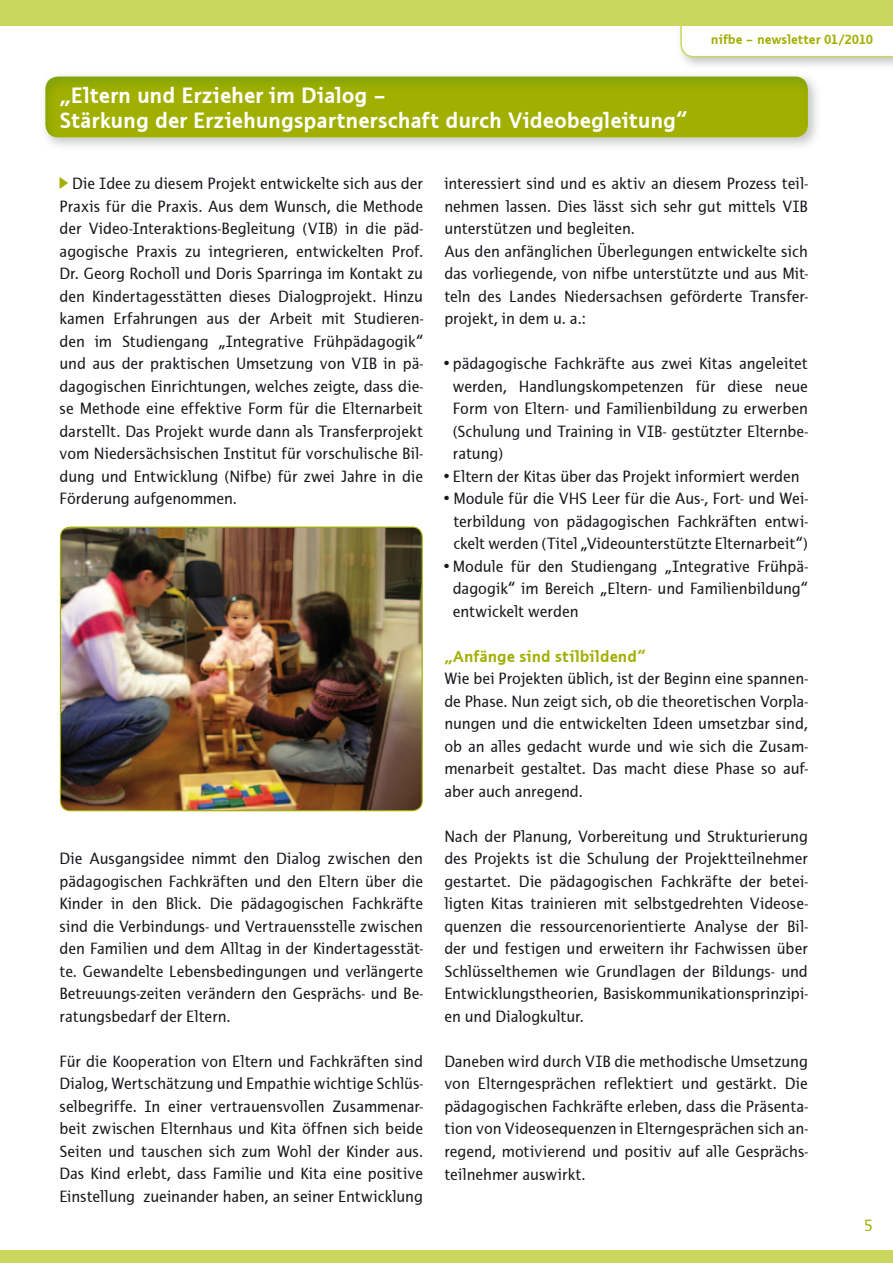
<style>
.page{position:relative;width:893px;height:1263px;background:#fff}
.page>*{position:absolute;margin:0;border:0;box-sizing:border-box;transform-origin:0 0}
.t1{font:700 22.5px/25.5px "Thordis Sans EF";letter-spacing:-.005em;color:#fff}
.t2{font:16.5px/22.5px "Thordis Sans EF";color:#1a171c;text-align:justify}
.t3{font:700 16.5px "Thordis Sans EF";letter-spacing:.005em;color:#a1af00}
.t4{font:16.5px "Thordis Sans EF";color:#a1af00}
.t5{font:700 13.5px "Thordis Sans EF";color:#a1af00}
</style>
<div class="page">
<svg style="left:680px;top:26px;width:213px;height:31px"></svg>
<div style="left:0;top:0;width:893px;height:26px;background:#cad75c"></div>
<img style="left:45px;top:77px;width:763px;height:60px">
<svg style="left:60px;top:177px;width:8px;height:12px"></svg>
<div style="left:0;top:1250px;width:893px;height:13px;background:#cad75c"></div>
<img style="left:60px;top:526px;width:363px;height:285px">
<h1 class="t1" style="left:60px;top:83px;width:629px">„Eltern und Erzieher im Dialog –<br>Stärkung der Erziehungspartnerschaft durch Videobegleitung“</h1>
<p class="t5" style="left:711px;top:32px;width:164px">nifbe – newsletter 01/2010</p>
<p class="t2" style="left:60px;top:172px;width:365px;text-indent:13px">Die Idee zu diesem Projekt entwickelte sich aus der Praxis für die Praxis. Aus dem Wunsch, die Methode der Video-Interaktions-Begleitung (VIB) in die päd&shy;agogische Praxis zu integrieren, entwickelten Prof.<br>Dr. Georg Rocholl und Doris Sparringa im Kontakt zu den Kindertagesstätten dieses Dialogprojekt. Hinzu kamen Erfahrungen aus der Arbeit mit Studieren&shy;den im Studiengang „Integrative Frühpädagogik“ und aus der praktischen Umsetzung von VIB in pä&shy;dagogischen Einrichtungen, welches zeigte, dass die&shy;se Methode eine effektive Form für die Elternarbeit darstellt. Das Projekt wurde dann als Transferprojekt vom Niedersächsischen Institut für vorschulische Bil&shy;dung und Entwicklung (Nifbe) für zwei Jahre in die Förderung aufgenommen.</p>
<p class="t2" style="left:60px;top:847px;width:365px">Die Ausgangsidee nimmt den Dialog zwischen den pädagogischen Fachkräften und den Eltern über die Kinder in den Blick. Die pädagogischen Fachkräfte sind die Verbindungs- und Vertrauensstelle zwischen den Familien und dem Alltag in der Kindertagesstät&shy;te. Gewandelte Lebensbedingungen und verlängerte Betreuungs-zeiten verändern den Gesprächs- und Be&shy;ratungsbedarf der Eltern.</p>
<p class="t2" style="left:60px;top:1050px;width:365px">Für die Kooperation von Eltern und Fachkräften sind Dialog, Wertschätzung und Empathie wichtige Schlüs&shy;selbegriffe. In einer vertrauensvollen Zusammenar&shy;beit zwischen Elternhaus und Kita öffnen sich beide Seiten und tauschen sich zum Wohl der Kinder aus.<br>Das Kind erlebt, dass Familie und Kita eine positive Einstellung zueinander haben, an seiner Entwicklung</p>
<p class="t2" style="left:444px;top:172px;width:365px;text-align:left">interessiert sind und es aktiv an diesem Prozess teil&shy;nehmen lassen. Dies lässt sich sehr gut mittels VIB unterstützen und begleiten.<br>Aus den anfänglichen Überlegungen entwickelte sich das vorliegende, von nifbe unterstützte und aus Mit&shy;teln des Landes Niedersachsen geförderte Transfer&shy;projekt, in dem u. a.:</p>
<p class="t2" style="left:453px;top:352px;width:357px;text-indent:-8px">• pädagogische Fachkräfte aus zwei Kitas angeleitet werden, Handlungskompetenzen für diese neue Form von Eltern- und Familienbildung zu erwerben (Schulung und Training in VIB- gestützter Elternbe&shy;ratung)</p>
<p class="t2" style="left:444px;top:465px;width:357px">• Eltern der Kitas über das Projekt informiert werden</p>
<p class="t2" style="left:444px;top:487px;width:365px;text-align:center">• Module für die VHS Leer für die Aus-, Fort- und Wei&shy;terbildung von pädagogischen Fachkräften entwi&shy;ckelt werden (Titel „Videounterstützte Elternarbeit“)</p>
<p class="t2" style="left:453px;top:555px;width:357px;text-indent:-8px">• Module für den Studiengang „Integrative Frühpä&shy;dagogik“ im Bereich „Eltern- und Familienbildung“ entwickelt werden</p>
<p class="t3" style="left:444px;top:647px;width:202px">„Anfänge sind stilbildend“</p>
<p class="t2" style="left:444px;top:667px;width:365px">Wie bei Projekten üblich, ist der Beginn eine spannen&shy;de Phase. Nun zeigt sich, ob die theoretischen Vorpla&shy;nungen und die entwickelten Ideen umsetzbar sind, ob an alles gedacht wurde und wie sich die Zusam&shy;menarbeit gestaltet. Das macht diese Phase so auf&shy;aber auch anregend.</p>
<p class="t2" style="left:444px;top:825px;width:365px">Nach der Planung, Vorbereitung und Strukturierung des Projekts ist die Schulung der Projektteilnehmer gestartet. Die pädagogischen Fachkräfte der betei&shy;ligten Kitas trainieren mit selbstgedrehten Videose&shy;quenzen die ressourcenorientierte Analyse der Bil&shy;der und festigen und erweitern ihr Fachwissen über Schlüsselthemen wie Grundlagen der Bildungs- und Entwicklungstheorien, Basiskommunikationsprinzipi&shy;en und Dialogkultur.</p>
<p class="t2" style="left:444px;top:1050px;width:365px">Daneben wird durch VIB die methodische Umsetzung von Elterngesprächen reflektiert und gestärkt. Die pädagogischen Fachkräfte erleben, dass die Präsenta&shy;tion von Videosequenzen in Elterngesprächen sich an&shy;regend, motivierend und positiv auf alle Gesprächs&shy;teilnehmer auswirkt.</p>
<p class="t4" style="left:864px;top:1216px;width:10px">5</p>
</div>
